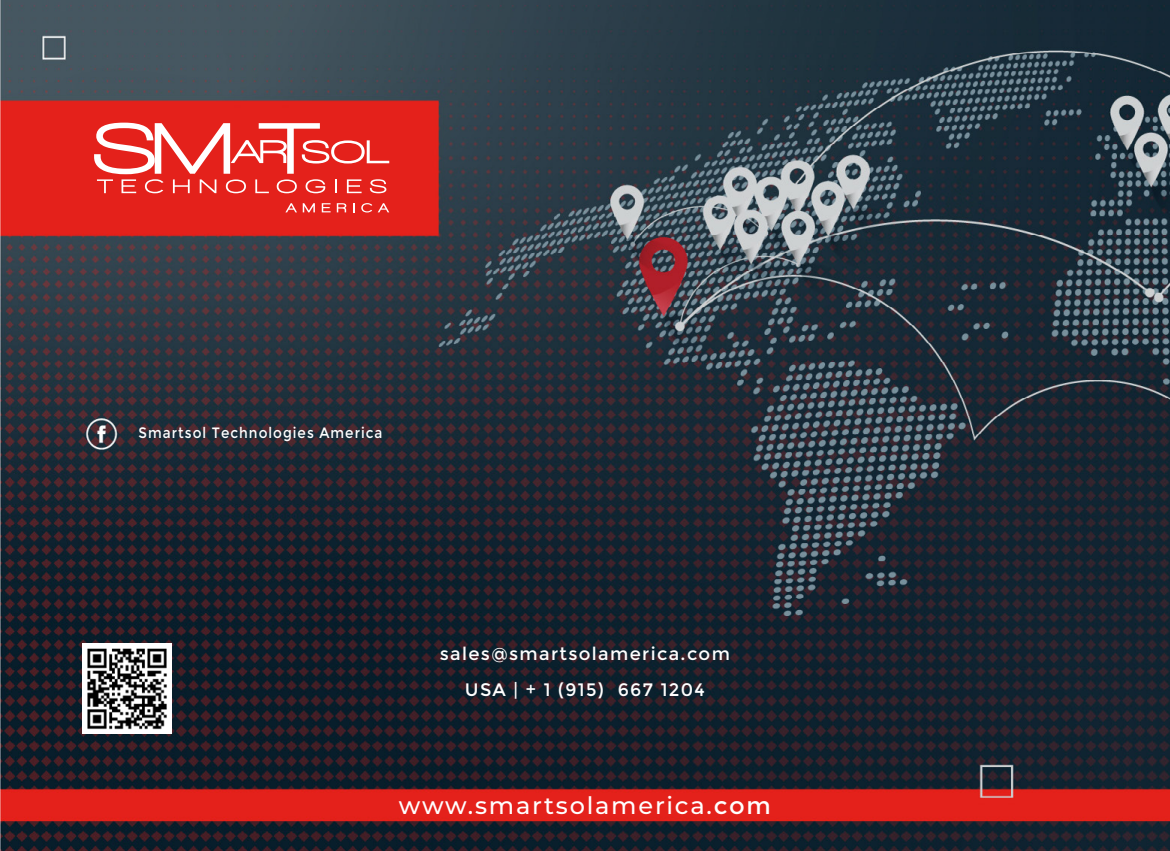
<style>
.page{position:relative;width:1170px;height:851px;background:#fff}
.page>*{position:absolute;margin:0;border:0;box-sizing:border-box;transform-origin:0 0}
.t1{font:500 24px "Montserrat";letter-spacing:.075em;color:#fff}
.t2{font:18px/36px "Montserrat";letter-spacing:.075em;color:#fff;text-align:center}
.t3{font:15px "Montserrat";letter-spacing:.075em;color:#fff;scale:.9 1}
.s1{font-weight:400}
</style>
<div class="page">
<img style="left:0;top:0;width:1169px;height:850px">
<svg style="left:285px;top:203px;width:12px;height:9px"></svg>
<svg style="left:303px;top:203px;width:12px;height:9px"></svg>
<svg style="left:322px;top:203px;width:8px;height:9px"></svg>
<svg style="left:337px;top:203px;width:9px;height:9px"></svg>
<svg style="left:361px;top:203px;width:28px;height:9px"></svg>
<svg style="left:94px;top:123px;width:295px;height:70px"></svg>
<img style="left:82px;top:643px;width:90px;height:90px">
<p class="t3" style="left:139px;top:424px;width:272px">Smartsol Technologies America</p>
<p class="t2" style="left:440px;top:636px;width:291px">sales@smartsolamerica.com<br>USA | + 1 (915) 667 1204</p>
<h1 class="t1" style="left:399px;top:788px;width:373px">www.smartsolamerica.<span class="s1">com</span></h1>
</div>
